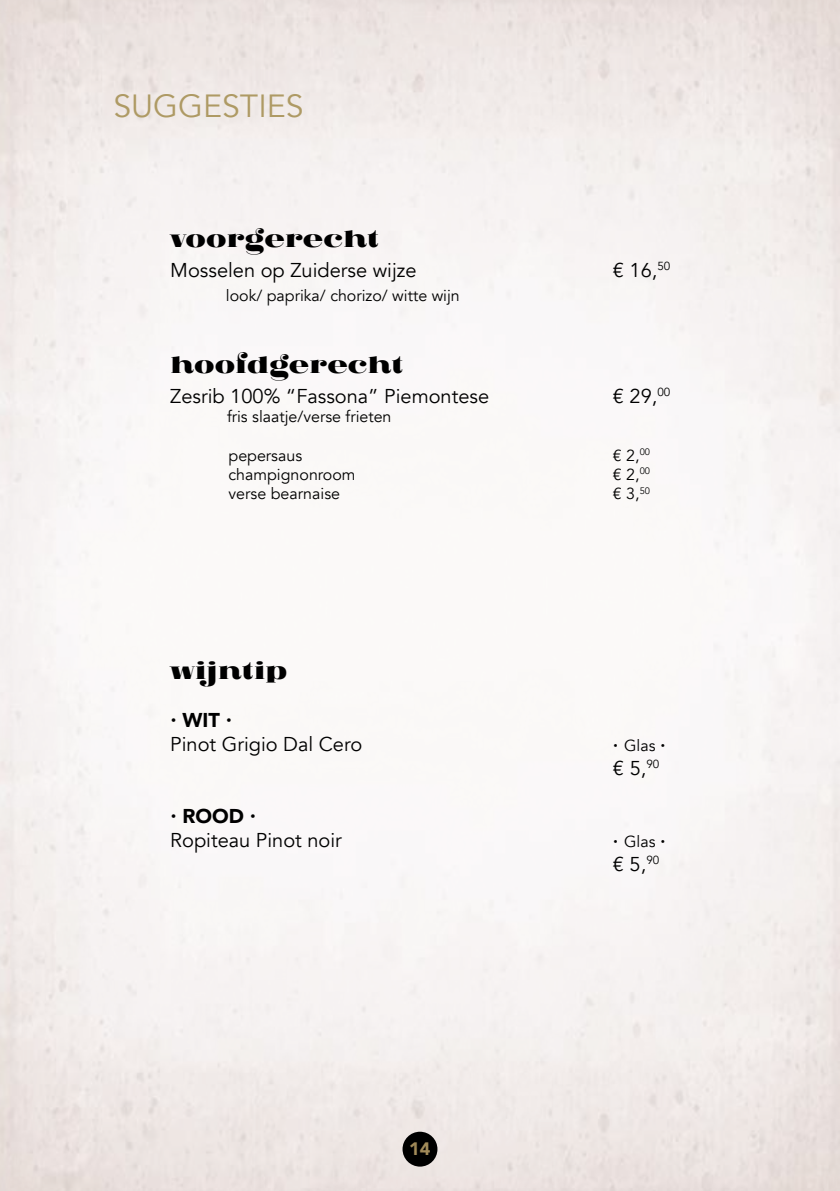
<style>
.page{position:relative;width:840px;height:1191px;background:#fff}
.page>*{position:absolute;margin:0;border:0;box-sizing:border-box;transform-origin:0 0}
.t1{font:32px "Avenir";color:#ae9a64}
.t2{font:20px/24px "Avenir";color:#000}
.t3{font:20px "Fat Flamingo 5";color:#000}
.t4{font:900 18px "Avenir";color:#ae9a64}
.t5{font:16px "Avenir";color:#000}
.s1{font-family:"Raleway"}
.s2{font-weight:900}
</style>
<div class="page">
<img style="left:0;top:0;width:839px;height:1191px">
<h1 class="t1" style="left:113px;top:87px;width:191px">SUGGESTIES</h1>
<p class="t3" style="left:170px;top:225px;width:210px">voorgerecht</p>
<p class="t2" style="left:170px;top:258px;width:247px">Mosselen op Zuiderse wijze</p>
<p class="t2" style="left:612px;top:258px;width:59px">€ 16,<sup>50</sup></p>
<p class="t5" style="left:226px;top:286px;width:235px">look/ paprika/ chorizo/ witte wijn</p>
<p class="t3" style="left:170px;top:351px;width:234px">hoofdgerecht</p>
<p class="t2" style="left:170px;top:384px;width:320px">Zesrib 100% “Fassona” Piemontese</p>
<p class="t2" style="left:612px;top:384px;width:59px">€ 29,<sup>00</sup></p>
<p class="t5" style="left:227px;top:407px;width:166px">fris slaatje/verse frieten</p>
<p class="t5" style="left:228px;top:445px;width:75px">pepersaus</p>
<p class="t5" style="left:612px;top:445px;width:39px">€ 2,<sup>00</sup></p>
<p class="t5" style="left:228px;top:465px;width:128px">champignonroom</p>
<p class="t5" style="left:612px;top:465px;width:39px">€ 2,<sup>00</sup></p>
<p class="t5" style="left:228px;top:484px;width:113px">verse bearnaise</p>
<p class="t5" style="left:612px;top:484px;width:39px">€ 3,<sup>50</sup></p>
<p class="t3" style="left:170px;top:657px;width:119px">wijntip</p>
<p class="t2" style="left:170px;top:708px;width:193px"><span class="s1">•</span> <span class="s2">WIT</span> <span class="s1">•<br></span>Pinot Grigio Dal Cero</p>
<p class="t2" style="left:170px;top:804px;width:173px"><span class="s1">•</span> <span class="s2">ROOD</span> <span class="s1">•<br></span>Ropiteau Pinot noir</p>
<p class="t4" style="left:409px;top:1133px;width:23px">14</p>
<p class="t5" style="left:612px;top:736px;width:54px"><span class="s1">•</span> Glas <span class="s1">•</span></p>
<p class="t2" style="left:612px;top:756px;width:48px">€ 5,<sup>90</sup></p>
<p class="t5" style="left:612px;top:832px;width:54px"><span class="s1">•</span> Glas <span class="s1">•</span></p>
<p class="t2" style="left:612px;top:852px;width:48px">€ 5,<sup>90</sup></p>
</div>
